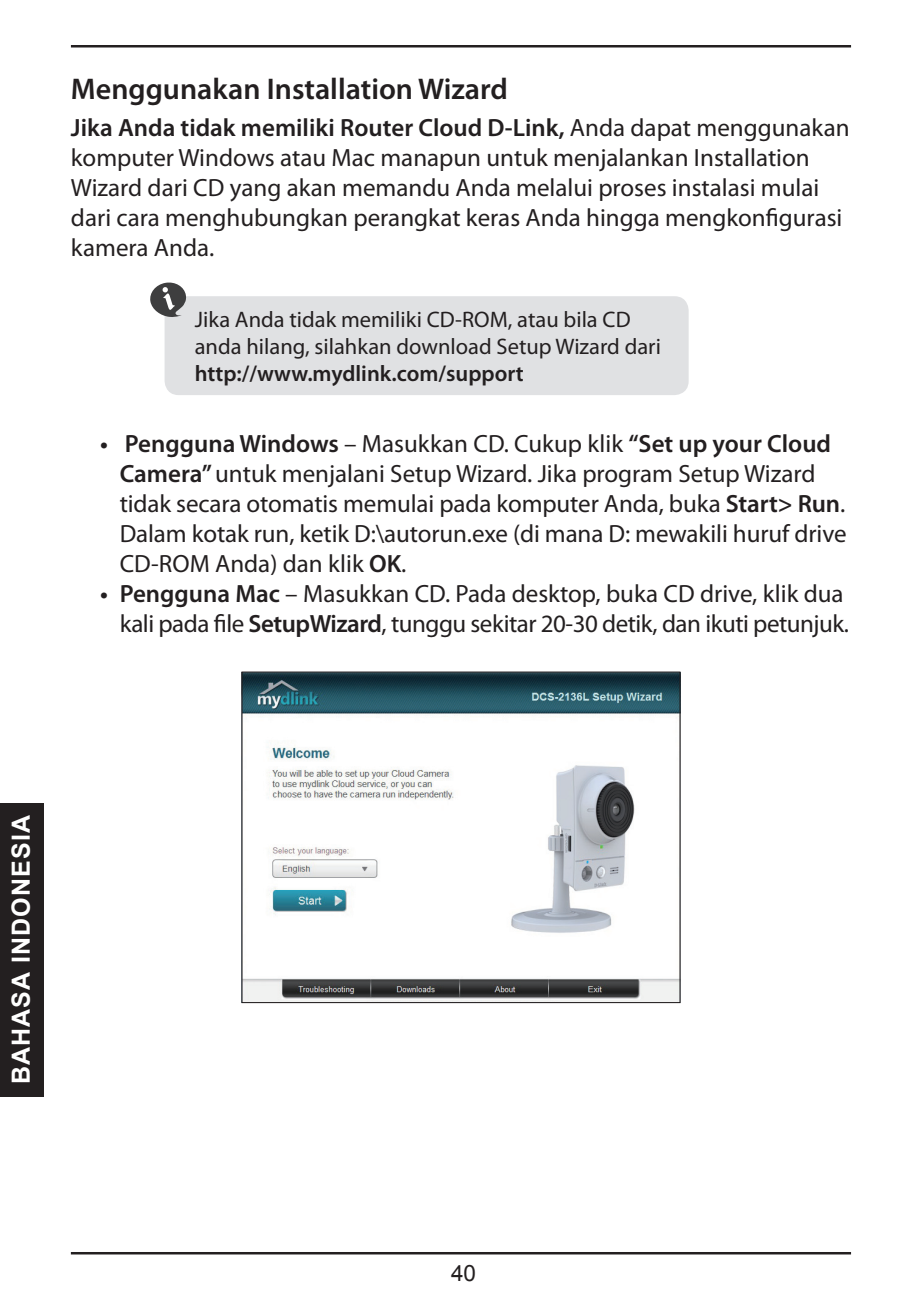
<style>
.page{position:relative;width:922px;height:1297px;background:#fff}
.page>*{position:absolute;margin:0;border:0;box-sizing:border-box;transform-origin:0 0}
.t1{font:600 30px "Myriad Pro";color:#231f20}
.t2{font:25px/30px "Myriad Pro";color:#231f20}
.t3{font:25px/30px "Myriad Pro";letter-spacing:-.02em;color:#231f20;text-align:right}
.t4{font:700 25px "Arial";letter-spacing:.045em;color:#fff}
.t5{font:22.5px/27px "Myriad Pro";color:#231f20}
.t6{font:600 22.5px "Myriad Pro";color:#231f20}
.t7{font:22.5px "Arial";color:#231f20}
.s1{font-weight:600}
</style>
<div class="page">
<hr style="left:71px;top:45px;width:779px;height:2px;background:#231f20">
<hr style="left:71px;top:1252px;width:779px;height:2px;background:#231f20">
<div style="left:0;top:803px;width:43px;height:293px;background:#231f20"></div>
<div style="left:164px;top:296px;width:524px;height:99px;background:#e0e1e3;border-radius:14px"></div>
<svg style="left:150px;top:282px;width:36px;height:35px"></svg>
<img style="left:243px;top:673px;width:435px;height:328px">
<div style="left:241px;top:671px;width:439px;height:332px;border:1px solid #231f20"></div>
<p class="t1" style="left:71px;top:69px;width:438px">Menggunakan Installation Wizard</p>
<p class="t2" style="left:71px;top:112px;width:780px"><span class="s1">Jika Anda tidak memiliki Router Cloud D-Link,</span> Anda dapat menggunakan komputer Windows atau Mac manapun untuk menjalankan Installation Wizard dari CD yang akan memandu Anda melalui proses instalasi mulai dari cara menghubungkan perangkat keras Anda hingga mengkonfigurasi kamera Anda.</p>
<p class="t5" style="left:195px;top:306px;width:467px">Jika Anda tidak memiliki CD-ROM, atau bila CD anda hilang, silahkan download Setup Wizard dari</p>
<p class="t6" style="left:195px;top:359px;width:330px">http://www.mydlink.com/support</p>
<p class="t2" style="left:120px;top:428px;width:728px;text-indent:-19px"><span class="s1">• Pengguna Windows</span> – Masukkan CD. Cukup klik <span class="s1">“Set up your Cloud Camera”</span> untuk menjalani Setup Wizard. Jika program Setup Wizard tidak secara otomatis memulai pada komputer Anda, buka <span class="s1">Start&gt; Run</span>.<br>Dalam kotak run, ketik D:\autorun.exe (di mana D: mewakili huruf drive CD-ROM Anda) dan klik <span class="s1">OK</span>.</p>
<p class="t3" style="left:100px;top:578px;width:750px"><span class="s1">• Pengguna Mac</span> – Masukkan CD. Pada desktop, buka CD drive, klik dua kali pada file <span class="s1">SetupWizard</span>, tunggu sekitar 20-30 detik, dan ikuti petunjuk.</p>
<p class="t4" style="left:5px;top:1084px;width:271px;rotate:-90deg">BAHASA INDONESIA</p>
<p class="t7" style="left:451px;top:1259px;width:27px">40</p>
</div>
